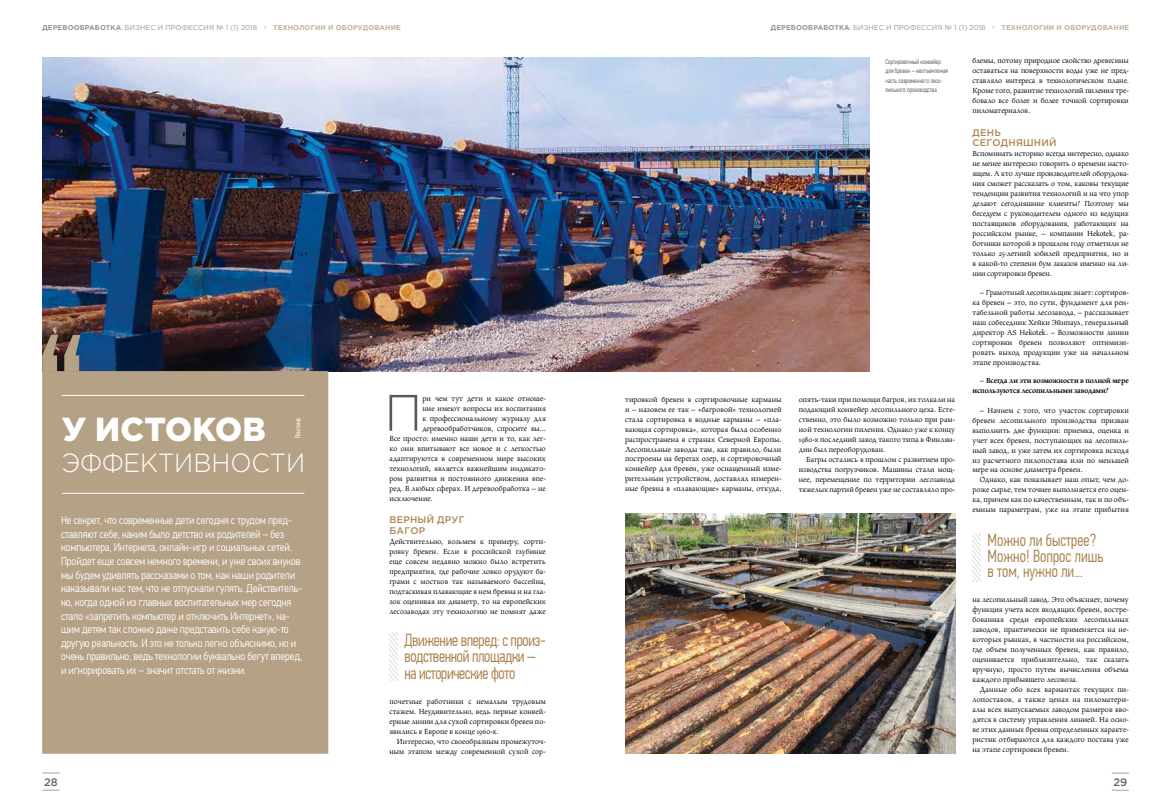
<style>
.page{position:relative;width:1171px;height:809px;background:#fff}
.page>*{position:absolute;margin:0;border:0;box-sizing:border-box;transform-origin:0 0}
.t1{font:300 51.1px "Gotham Pro";color:#58595b}
.t2{font:900 33.25px "Gotham Pro";letter-spacing:.01em;color:#fff}
.t3{font:300 26.25px "Gotham Pro";color:#fff;scale:.95 1}
.t4{font:300 17.5px/16.6px "PF Din Text Comp Pro";letter-spacing:-.02em;color:#a9814b}
.t5{font:300 17.5px/15.8px "PF Din Text Comp Pro";color:#a9814b}
.t6{font:300 11.38px/13.7px "PF Din Text Cond Pro";letter-spacing:-.01em;color:#fff}
.t7{font:500 10.94px "Gotham Pro";color:#636466}
.t8{font:500 9.62px/10.5px "Gotham Pro";letter-spacing:.02em;color:#ac8552}
.t9{font:8.31px/10px "Maiola Pro";color:#000;text-align:justify}
.t10{font:700 8.31px/10px "Maiola Pro";letter-spacing:-.01em;color:#000}
.t11{font:300 7.88px "PF Din Text Comp Pro";letter-spacing:-.01em;color:#fff}
.t12{font:300 7px/9.6px "PF Din Text Comp Pro";color:#58595b}
.t13{font:7px "Gotham Pro";letter-spacing:.02em;color:#939598}
.t14{font:700 7px "Gotham Pro";letter-spacing:.02em;color:#c2b19a}
.s1{font-weight:700}
.s2{font-family:"Minion Pro"}
.s3{font-weight:400}
</style>
<div class="page">
<svg style="left:1111px;top:773px;width:18px;height:1px"></svg>
<svg style="left:1111px;top:790px;width:18px;height:1px"></svg>
<svg style="left:42px;top:772px;width:18px;height:1px"></svg>
<svg style="left:42px;top:790px;width:18px;height:1px"></svg>
<svg style="left:389px;top:632px;width:8px;height:48px"></svg>
<img style="left:42px;top:57px;width:828px;height:314px">
<div style="left:42px;top:371px;width:286px;height:382px;background:#b5a186"></div>
<hr style="left:62px;top:395px;width:242px;height:1px;background:#fff">
<hr style="left:62px;top:493px;width:242px;height:1px;background:#fff">
<svg style="left:42px;top:335px;width:38px;height:36px"></svg>
<img style="left:625px;top:513px;width:330px;height:240px">
<svg style="left:972px;top:533px;width:8px;height:49px"></svg>
<p class="t13" style="left:42px;top:23px;width:216px"><span class="s1">ДЕРЕВООБРАБОТКА</span><span class="s2">.</span> БИЗНЕС И ПРОФЕССИЯ № 1 (1) 2018</p>
<p class="t14" style="left:273px;top:23px;width:129px">ТЕХНОЛОГИИ И ОБОРУДОВАНИЕ</p>
<h2 class="t2" style="left:62px;top:409px;width:205px">У ИСТОКОВ</h2>
<h3 class="t3" style="left:62px;top:448px;width:257px">ЭФФЕКТИВНОСТИ</h3>
<p class="t11" style="left:293px;top:438px;width:22px;rotate:-90deg">Реклама</p>
<p class="t6" style="left:61px;top:513px;width:243px">Не секрет, что современные дети сегодня с трудом пред&shy;ставляют себе, каким было детство их родителей – без компьютера, Интернета, онлайн-игр и социальных сетей.<br>Пройдет еще совсем немного времени, и уже своих внуков мы будем удивлять рассказами о том, как наши родители наказывали нас тем, что не отпускали гулять. Действитель&shy;но, когда одной из главных воспитательных мер сегодня стало «запретить компьютер и отключить Интернет», на&shy;шим детям так сложно даже представить себе какую-то другую реальность. И это не только легко объяснимо, но и очень правильно, ведь технологии буквально бегут вперед, и игнорировать их – значит отстать от жизни.</p>
<h1 class="t1" style="left:384px;top:385px;width:40px">П</h1>
<p class="t9" style="left:422px;top:393px;width:125px">ри чем тут дети и какое отноше-</p>
<p class="t9" style="left:422px;top:403px;width:125px">ние имеют вопросы их воспитания</p>
<p class="t9" style="left:422px;top:413px;width:125px">к профессиональному журналу для</p>
<p class="t9" style="left:422px;top:423px;width:125px">деревообработчиков, спросите вы…</p>
<p class="t9" style="left:389px;top:433px;width:158px">Все просто: именно наши дети и то, как лег-</p>
<p class="t9" style="left:389px;top:443px;width:158px">ко они впитывают все новое и с легкостью</p>
<p class="t9" style="left:389px;top:453px;width:158px">адаптируются в современном мире высоких</p>
<p class="t9" style="left:389px;top:463px;width:158px">технологий, является важнейшим индикато-</p>
<p class="t9" style="left:389px;top:473px;width:158px">ром развития и постоянного движения впе-</p>
<p class="t9" style="left:389px;top:483px;width:158px">ред. В любых сферах. И деревообработка – не</p>
<p class="t9" style="left:389px;top:493px;width:45px">исключение.</p>
<p class="t8" style="left:390px;top:514px;width:76px">ВЕРНЫЙ ДРУГ<br>БАГОР</p>
<p class="t9" style="left:389px;top:536px;width:158px">Действительно, возьмем к примеру, сорти&shy;ровку бревен. Если в российской глубинке еще совсем недавно можно было встретить предприятия, где рабочие ловко орудуют ба&shy;грами с мостков так называемого бассейна, подтаскивая плавающие в нем бревна и на гла&shy;зок оценивая их диаметр, то на европейских лесозаводах эту технологию не помнят даже</p>
<h3 class="t4" style="left:404px;top:631px;width:143px">Движение вперед: с произ&shy;водственной площадки – на исторические фото</h3>
<p class="t9" style="left:389px;top:696px;width:158px">почетные работники с немалым трудовым стажем. Неудивительно, ведь первые конвей&shy;ерные линии для сухой сортировки бревен по&shy;явились в Европе в конце 1960-х.</p>
<p class="t9" style="left:389px;top:736px;width:158px;text-align:right">Интересно, что своеобразным промежуточ&shy;ным этапом между современной сухой сор-</p>
<p class="t13" style="left:771px;top:23px;width:216px"><span class="s1">ДЕРЕВООБРАБОТКА</span><span class="s2">.</span> БИЗНЕС И ПРОФЕССИЯ № 1 (1) 2018</p>
<p class="t14" style="left:1001px;top:23px;width:129px">ТЕХНОЛОГИИ И ОБОРУДОВАНИЕ</p>
<p class="t9" style="left:972px;top:56px;width:158px">блемы, потому природное свойство древесины оставаться на поверхности воды уже не пред&shy;ставляло интереса в технологическом плане.<br>Кроме того, развитие технологий пиления тре&shy;бовало все более и более точной сортировки пиломатериалов.</p>
<p class="t8" style="left:972px;top:127px;width:85px">ДЕНЬ<br>СЕГОДНЯШНИЙ</p>
<p class="t9" style="left:972px;top:149px;width:158px">Вспоминать историю всегда интересно, однако не менее интересно говорить о времени насто&shy;ящем. А кто лучше производителей оборудова&shy;ния сможет рассказать о том, каковы текущие тенденции развития технологий и на что упор делают сегодняшние клиенты? Поэтому мы беседуем с руководителем одного из ведущих поставщиков оборудования, работающих на российском рынке, – компании Hekotek, ра&shy;ботники которой в прошлом году отметили не только 25-летний юбилей предприятия, но и в какой-то степени бум заказов именно на ли&shy;нии сортировки бревен.</p>
<p class="t9" style="left:972px;top:287px;width:158px;text-indent:7px">– Грамотный лесопильщик знает: сортиров&shy;ка бревен – это, по сути, фундамент для рен&shy;табельной работы лесозавода, – рассказывает наш собеседник Хейки Эйнпаул, генеральный директор AS Hekotek. – Возможности линии сортировки бревен позволяют оптимизи&shy;ровать выход продукции уже на начальном этапе производства.</p>
<p class="t10" style="left:972px;top:376px;width:158px;text-indent:7px"><span class="s3">–</span> Всегда ли эти возможности в полной мере используются лесопильными заводами?</p>
<p class="t9" style="left:972px;top:405px;width:158px;text-indent:7px">– Начнем с того, что участок сортировки бревен лесопильного производства призван выполнить две функции: приемка, оценка и учет всех бревен, поступающих на лесопиль&shy;ный завод, и уже затем их сортировка исходя из расчетного пилопостава или по меньшей мере на основе диаметра бревен.</p>
<p class="t9" style="left:972px;top:475px;width:158px;text-indent:7px">Однако, как показывает наш опыт, чем до&shy;роже сырье, тем точнее выполняется его оцен&shy;ка, причем как по качественным, так и по объ&shy;емным параметрам, уже на этапе прибытия</p>
<p class="t12" style="left:885px;top:56px;width:64px">Сортировочный конвейер для бревен – неотъемлемая часть современного лесо&shy;пильного производства</p>
<p class="t9" style="left:625px;top:394px;width:158px">тировкой бревен в сортировочные карманы и – назовем ее так – «багровой» технологией стала сортировка в водные карманы – «пла&shy;вающая сортировка», которая была особенно распространена в странах Северной Европы.<br>Лесопильные заводы там, как правило, были построены на берегах озер, и сортировочный конвейер для бревен, уже оснащенный изме&shy;рительным устройством, доставлял измерен&shy;ные бревна в «плавающие» карманы, откуда,</p>
<p class="t9" style="left:799px;top:395px;width:158px">опять-таки при помощи багров, их толкали на подающий конвейер лесопильного цеха. Есте&shy;ственно, это было возможно только при рам&shy;ной технологии пиления. Однако уже к концу 1980-х последний завод такого типа в Финлян&shy;дии был переоборудован.</p>
<p class="t9" style="left:799px;top:455px;width:158px;text-indent:7px">Багры остались в прошлом с развитием про&shy;изводства погрузчиков. Машины стали мощ&shy;нее, перемещение по территории лесозавода тяжелых партий бревен уже не составляло про-</p>
<h3 class="t5" style="left:987px;top:532px;width:117px">Можно ли быстрее?<br>Можно! Вопрос лишь в том, нужно ли...</h3>
<p class="t9" style="left:972px;top:595px;width:158px">на лесопильный завод. Это объясняет, почему функция учета всех входящих бревен, востре&shy;бованная среди европейских лесопильных заводов, практически не применяется на не&shy;которых рынках, в частности на российском, где объем полученных бревен, как правило, оценивается приблизительно, так сказать вручную, просто путем вычисления объема каждого прибывшего лесовоза.</p>
<p class="t9" style="left:972px;top:684px;width:158px;text-indent:7px">Данные обо всех вариантах текущих пи&shy;лопоставов, а также ценах на пиломатери&shy;алы всех выпускаемых заводом размеров вво&shy;дятся в систему управления линией. На осно&shy;ве этих данных бревна определенных характе&shy;ристик отбираются для каждого постава уже на этапе сортировки бревен.</p>
<h3 class="t7" style="left:44px;top:775px;width:15px">28</h3>
<h3 class="t7" style="left:1113px;top:775px;width:15px">29</h3>
</div>
